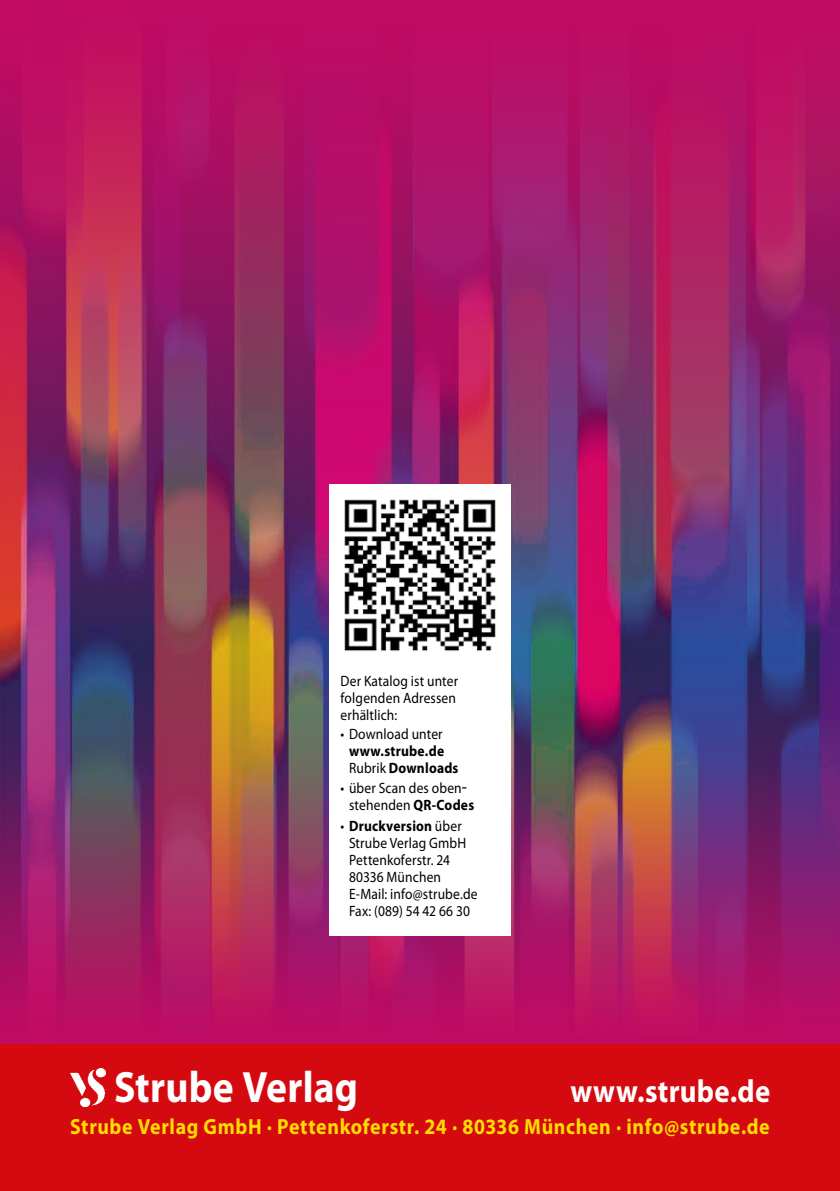
<style>
.page{position:relative;width:840px;height:1191px;background:#fff}
.page>*{position:absolute;margin:0;border:0;box-sizing:border-box;transform-origin:0 0}
.t1{font:700 44px "Myriad Pro";letter-spacing:.005em;color:#fff;scale:.9 1}
.t2{font:700 32px "Myriad Pro";letter-spacing:.01em;color:#fff;scale:.9 1}
.t3{font:700 22px "Myriad Pro";letter-spacing:.03em;color:#ffdc00;scale:.9 1}
.t4{font:15px/17px "Myriad Pro";letter-spacing:.01em;color:#000;scale:.9 1}
.t5{font:700 15px/17px "Myriad Pro";letter-spacing:.015em;color:#000;scale:.9 1}
.s1{font-weight:400}
.s2{font-weight:700}
</style>
<div class="page">
<img style="left:0;top:763px;width:839px;height:281px">
<div style="left:0;top:1044px;width:839px;height:147px;background:#d40a10"></div>
<img style="left:70px;top:1068px;width:36px;height:38px">
<img style="left:0;top:0;width:839px;height:763px">
<div style="left:329px;top:484px;width:181px;height:181px;background:#fff"></div>
<img style="left:344px;top:499px;width:152px;height:152px">
<div style="left:329px;top:663px;width:181px;height:273px;background:#fff"></div>
<p class="t4" style="left:340px;top:672px;width:132px">Der Katalog ist unter folgenden Adressen erhältlich:</p>
<p class="t4" style="left:340px;top:725px;width:115px">• Download unter</p>
<p class="t5" style="left:349px;top:742px;width:123px">www.strube.de<br><span class="s1">Rubrik</span> Downloads</p>
<p class="t4" style="left:340px;top:779px;width:150px;text-align:center">• über Scan des oben&shy;stehenden <span class="s2">QR-Codes</span></p>
<p class="t4" style="left:349px;top:817px;width:144px;text-indent:-9px">• <span class="s2">Druckversion</span> über<br>Strube Verlag GmbH<br>Pettenkoferstr. 24<br>80336 München<br>E-Mail: info@strube.de<br>Fax: (089) 54 42 66 30</p>
<h1 class="t1" style="left:114px;top:1058px;width:272px">Strube Verlag</h1>
<h2 class="t2" style="left:570px;top:1070px;width:223px">www.strube.de</h2>
<h3 class="t3" style="left:70px;top:1112px;width:778px">Strube Verlag GmbH . Pettenkoferstr. 24 . 80336 München . info@strube.de</h3>
</div>
